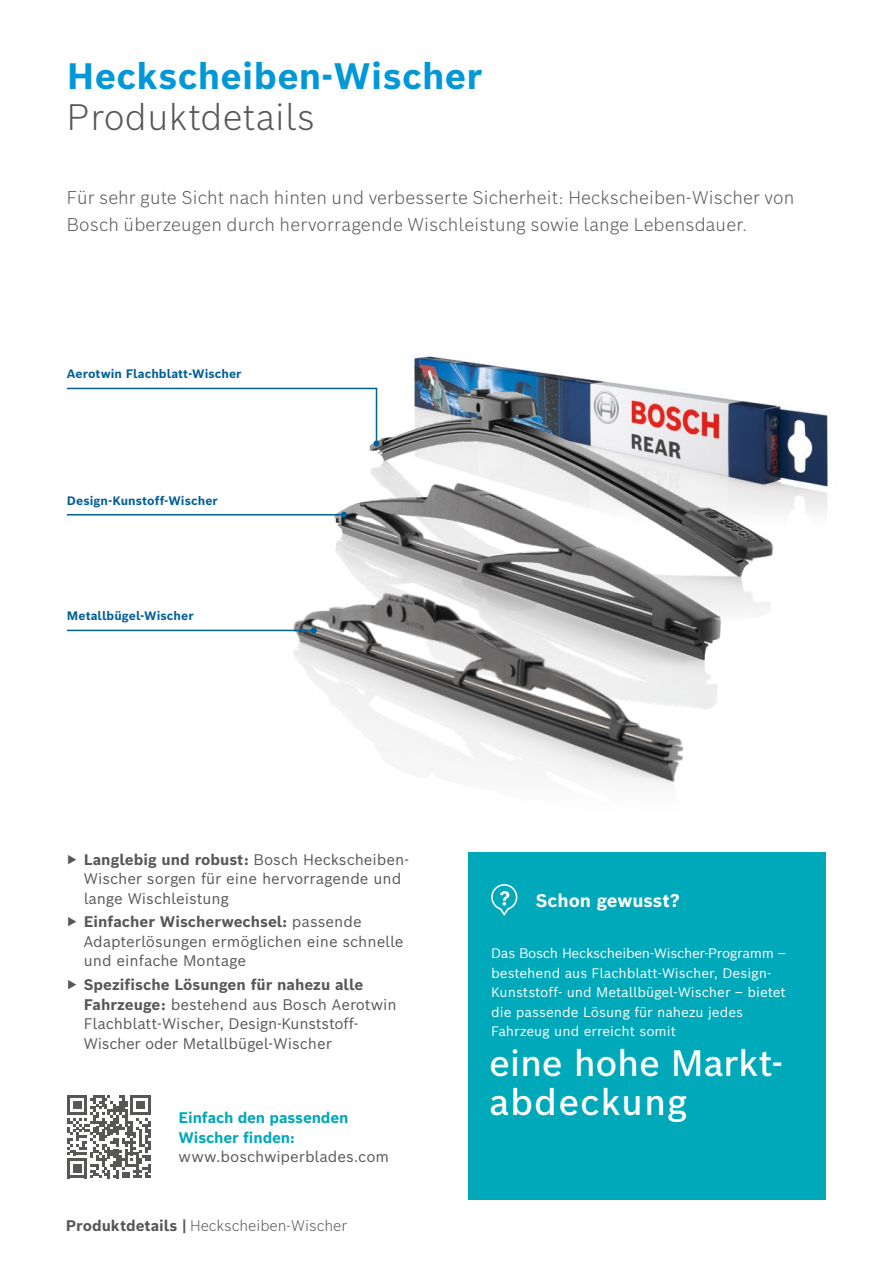
<style>
.page{position:relative;width:893px;height:1263px;background:#fff}
.page>*{position:absolute;margin:0;border:0;box-sizing:border-box;transform-origin:0 0}
.t1{font:500 36px/39px "Bosch Sans";color:#fff}
.t2{font:700 36px "Bosch Sans";letter-spacing:.01em;color:#0098d7}
.t3{font:300 36px "Bosch Sans";letter-spacing:.01em;color:#575756}
.t4{font:300 18px/27px "Bosch Sans";letter-spacing:.01em;color:#575756}
.t5{font:700 18px "Bosch Sans";color:#fff}
.t6{font:15px/19.5px "Bosch Sans";color:#575756}
.t7{font:300 15px "Bosch Sans";color:#575756}
.t8{font:700 15px/19.5px "Bosch Sans";letter-spacing:-.01em;color:#00a9b9}
.t9{font:13.5px/19.5px "Bosch Sans";color:#fff}
.t10{font:700 12px "Bosch Sans";letter-spacing:.005em;color:#006098}
.s1{font-weight:700}
</style>
<div class="page">
<img style="left:412px;top:356px;width:416px;height:157px">
<img style="left:258px;top:371px;width:550px;height:142px">
<hr style="left:67px;top:388px;width:309px;height:1px;background:#006098">
<hr style="left:67px;top:514px;width:277px;height:1px;background:#006098">
<hr style="left:376px;top:388px;width:1px;height:55px;background:#006098">
<svg style="left:373px;top:440px;width:6px;height:6px"></svg>
<div style="left:469px;top:852px;width:357px;height:348px;background:#00a9b9"></div>
<svg style="left:491px;top:899px;width:26px;height:17px"></svg>
<img style="left:213px;top:448px;width:590px;height:451px">
<hr style="left:67px;top:630px;width:247px;height:1px;background:#006098">
<svg style="left:311px;top:627px;width:6px;height:6px"></svg>
<svg style="left:67px;top:1095px;width:84px;height:83px"></svg>
<h1 class="t2" style="left:67px;top:52px;width:417px">Heckscheiben-Wischer</h1>
<h1 class="t3" style="left:67px;top:93px;width:250px">Produktdetails</h1>
<p class="t4" style="left:67px;top:183px;width:729px">Für sehr gute Sicht nach hinten und verbesserte Sicherheit: Heckscheiben-Wischer von<br>Bosch überzeugen durch hervorragende Wischleistung sowie lange Lebensdauer.</p>
<p class="t10" style="left:67px;top:366px;width:176px">Aerotwin Flachblatt-Wischer</p>
<p class="t10" style="left:67px;top:492px;width:152px">Design-Kunstoff-Wischer</p>
<p class="t10" style="left:67px;top:608px;width:128px">Metallbügel-Wischer</p>
<p class="t6" style="left:84px;top:849px;width:327px;text-indent:-17px">▶ <span class="s1">Langlebig und robust:</span> Bosch Heckscheiben-<br>Wischer sorgen für eine hervorragende und lange Wischleistung</p>
<p class="t6" style="left:84px;top:911px;width:321px;text-indent:-17px">▶ <span class="s1">Einfacher Wischerwechsel:</span> passende<br>Adapterlösungen ermöglichen eine schnelle und einfache Montage</p>
<p class="t6" style="left:84px;top:974px;width:315px;text-indent:-17px">▶ <span class="s1">Spezifische Lösungen für nahezu alle Fahrzeuge:</span> bestehend aus Bosch Aerotwin Flachblatt-Wischer, Design-Kunststoff-Wischer oder Metallbügel-Wischer</p>
<p class="t8" style="left:179px;top:1108px;width:171px">Einfach den passenden<br>Wischer finden:</p>
<p class="t6" style="left:179px;top:1146px;width:212px">www.boschwiperblades.com</p>
<p class="t7" style="left:66px;top:1216px;width:283px"><span class="s1">Produktdetails |</span> Heckscheiben-Wischer</p>
<p class="t5" style="left:536px;top:888px;width:146px">Schon gewusst?</p>
<p class="t9" style="left:491px;top:943px;width:296px">Das Bosch Heckscheiben-Wischer-Programm – bestehend aus Flachblatt-Wischer, Design-Kunststoff- und Metallbügel-Wischer – bietet die passende Lösung für nahezu jedes Fahrzeug und erreicht somit</p>
<h1 class="t1" style="left:489px;top:1042px;width:295px">eine hohe Markt&shy;abdeckung</h1>
</div>
